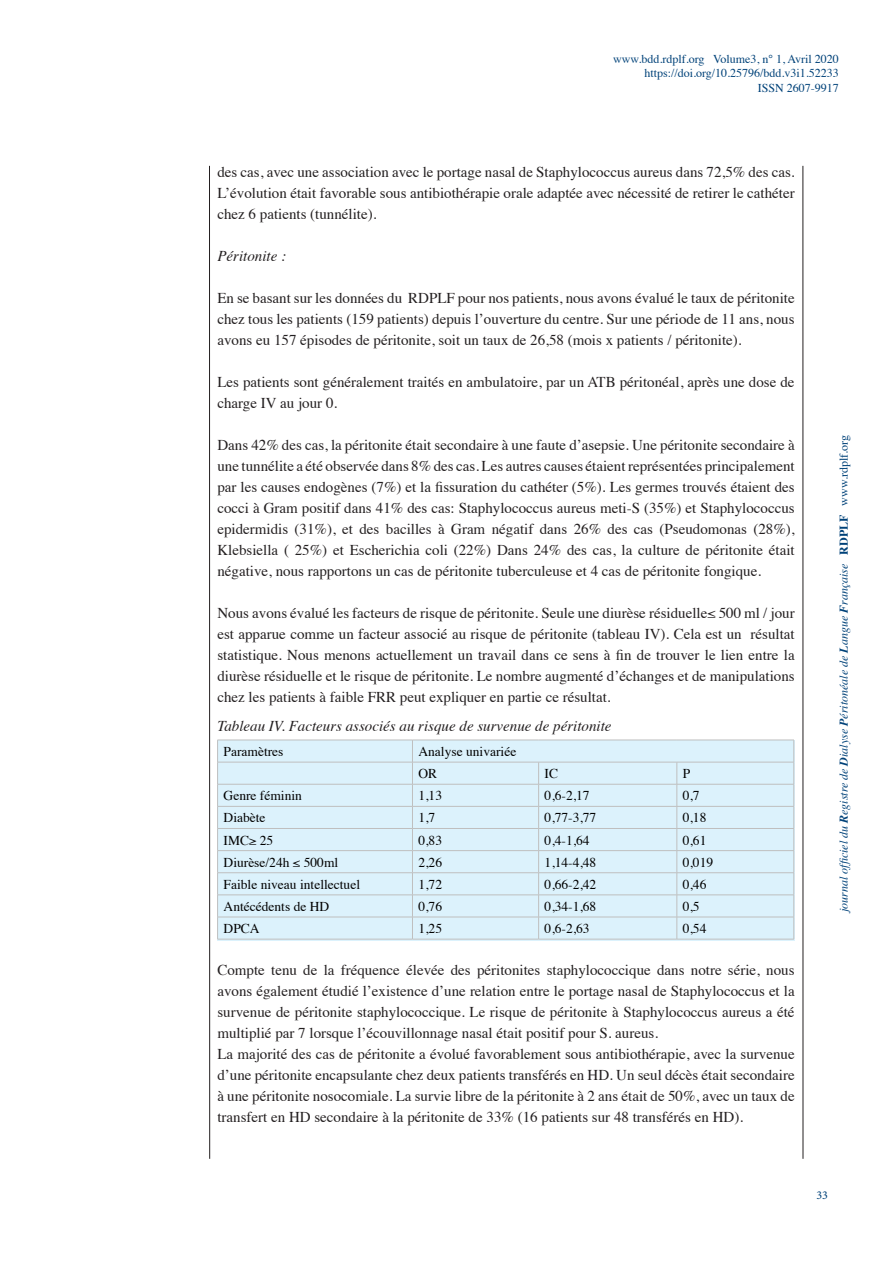
<style>
.page{position:relative;width:893px;height:1263px;background:#fff}
.page>*{position:absolute;margin:0;border:0;box-sizing:border-box;transform-origin:0 0}
.t1{font:15px/21px "Times";color:#231f20;text-align:justify}
.t2{font:italic 15px "Times";color:#231f20}
.t3{font:13.5px "Times";color:#000}
.t4{font:12px "Times";color:#004279}
.t5{font:italic 12px "Times";color:#004279}
.t6{font:12px "Minion Pro";color:#004279}
.s1{font-weight:700}
.s2{font-weight:700;font-style:normal}
.s3{font-style:normal}
</style>
<div class="page">
<hr style="left:209px;top:166px;width:1px;height:993px;background:#231f20">
<hr style="left:803px;top:166px;width:1px;height:993px;background:#231f20">
<div style="left:218px;top:741px;width:575px;height:198px;background:#dcf2fc"></div>
<hr style="left:217px;top:740px;width:195px;height:1px;background:#bfbfbf">
<hr style="left:412px;top:740px;width:127px;height:1px;background:#bfbfbf">
<hr style="left:539px;top:740px;width:138px;height:1px;background:#bfbfbf">
<hr style="left:677px;top:740px;width:117px;height:1px;background:#bfbfbf">
<hr style="left:217px;top:762px;width:195px;height:1px;background:#bfbfbf">
<hr style="left:412px;top:762px;width:127px;height:1px;background:#bfbfbf">
<hr style="left:539px;top:762px;width:138px;height:1px;background:#bfbfbf">
<hr style="left:677px;top:762px;width:117px;height:1px;background:#bfbfbf">
<hr style="left:217px;top:784px;width:195px;height:1px;background:#bfbfbf">
<hr style="left:412px;top:784px;width:127px;height:1px;background:#bfbfbf">
<hr style="left:539px;top:784px;width:138px;height:1px;background:#bfbfbf">
<hr style="left:677px;top:784px;width:117px;height:1px;background:#bfbfbf">
<hr style="left:217px;top:806px;width:195px;height:1px;background:#bfbfbf">
<hr style="left:412px;top:806px;width:127px;height:1px;background:#bfbfbf">
<hr style="left:539px;top:806px;width:138px;height:1px;background:#bfbfbf">
<hr style="left:677px;top:806px;width:117px;height:1px;background:#bfbfbf">
<hr style="left:217px;top:828px;width:195px;height:1px;background:#bfbfbf">
<hr style="left:412px;top:828px;width:127px;height:1px;background:#bfbfbf">
<hr style="left:539px;top:828px;width:138px;height:1px;background:#bfbfbf">
<hr style="left:677px;top:828px;width:117px;height:1px;background:#bfbfbf">
<hr style="left:217px;top:850px;width:195px;height:1px;background:#bfbfbf">
<hr style="left:412px;top:850px;width:127px;height:1px;background:#bfbfbf">
<hr style="left:539px;top:850px;width:138px;height:1px;background:#bfbfbf">
<hr style="left:677px;top:850px;width:117px;height:1px;background:#bfbfbf">
<hr style="left:217px;top:872px;width:195px;height:1px;background:#bfbfbf">
<hr style="left:412px;top:872px;width:127px;height:1px;background:#bfbfbf">
<hr style="left:539px;top:872px;width:138px;height:1px;background:#bfbfbf">
<hr style="left:677px;top:872px;width:117px;height:1px;background:#bfbfbf">
<hr style="left:217px;top:895px;width:195px;height:1px;background:#bfbfbf">
<hr style="left:412px;top:895px;width:127px;height:1px;background:#bfbfbf">
<hr style="left:539px;top:895px;width:138px;height:1px;background:#bfbfbf">
<hr style="left:677px;top:895px;width:117px;height:1px;background:#bfbfbf">
<hr style="left:217px;top:917px;width:195px;height:1px;background:#bfbfbf">
<hr style="left:412px;top:917px;width:127px;height:1px;background:#bfbfbf">
<hr style="left:539px;top:917px;width:138px;height:1px;background:#bfbfbf">
<hr style="left:677px;top:917px;width:117px;height:1px;background:#bfbfbf">
<hr style="left:217px;top:939px;width:195px;height:1px;background:#bfbfbf">
<hr style="left:412px;top:939px;width:127px;height:1px;background:#bfbfbf">
<hr style="left:539px;top:939px;width:138px;height:1px;background:#bfbfbf">
<hr style="left:677px;top:939px;width:117px;height:1px;background:#bfbfbf">
<svg style="left:217px;top:741px;width:1px;height:198px"></svg>
<svg style="left:412px;top:741px;width:1px;height:198px"></svg>
<svg style="left:538px;top:763px;width:1px;height:176px"></svg>
<svg style="left:677px;top:762px;width:1px;height:177px"></svg>
<svg style="left:793px;top:740px;width:1px;height:199px"></svg>
<p class="t4" style="left:613px;top:48px;width:227px">www.bdd.rdplf.org Volume3, n° 1, Avril 2020</p>
<p class="t4" style="left:644px;top:62px;width:196px">https://doi.org/10.25796/bdd.v3i1.52233</p>
<p class="t4" style="left:758px;top:77px;width:82px">ISSN 2607-9917</p>
<p class="t1" style="left:217px;top:160px;width:579px">des cas, avec une association avec le portage nasal de Staphylococcus aureus dans 72,5% des cas.<br>L’évolution était favorable sous antibiothérapie orale adaptée avec nécessité de retirer le cathéter chez 6 patients (tunnélite).</p>
<p class="t2" style="left:217px;top:243px;width:70px">Péritonite :</p>
<p class="t1" style="left:217px;top:286px;width:579px">En se basant sur les données du RDPLF pour nos patients, nous avons évalué le taux de péritonite chez tous les patients (159 patients) depuis l’ouverture du centre. Sur une période de 11 ans, nous avons eu 157 épisodes de péritonite, soit un taux de 26,58 (mois x patients / péritonite).</p>
<p class="t1" style="left:217px;top:370px;width:579px">Les patients sont généralement traités en ambulatoire, par un ATB péritonéal, après une dose de charge IV au jour 0.</p>
<p class="t1" style="left:217px;top:433px;width:579px">Dans 42% des cas, la péritonite était secondaire à une faute d’asepsie. Une péritonite secondaire à une tunnélite a été observée dans 8% des cas. Les autres causes étaient représentées principalement par les causes endogènes (7%) et la fissuration du cathéter (5%). Les germes trouvés étaient des cocci à Gram positif dans 41% des cas: Staphylococcus aureus meti-S (35%) et Staphylococcus epidermidis (31%), et des bacilles à Gram négatif dans 26% des cas (Pseudomonas (28%), Klebsiella ( 25%) et Escherichia coli (22%) Dans 24% des cas, la culture de péritonite était négative, nous rapportons un cas de péritonite tuberculeuse et 4 cas de péritonite fongique.</p>
<p class="t1" style="left:217px;top:601px;width:579px">Nous avons évalué les facteurs de risque de péritonite. Seule une diurèse résiduelle≤ 500 ml / jour est apparue comme un facteur associé au risque de péritonite (tableau IV). Cela est un résultat statistique. Nous menons actuellement un travail dans ce sens à fin de trouver le lien entre la diurèse résiduelle et le risque de péritonite. Le nombre augmenté d’échanges et de manipulations chez les patients à faible FRR peut expliquer en partie ce résultat.</p>
<p class="t2" style="left:217px;top:712px;width:396px">Tableau IV. Facteurs associés au risque de survenue de péritonite</p>
<p class="t3" style="left:224px;top:739px;width:61px">Paramètres</p>
<p class="t3" style="left:418px;top:739px;width:99px">Analyse univariée</p>
<p class="t3" style="left:418px;top:761px;width:20px">OR</p>
<p class="t3" style="left:545px;top:761px;width:15px">IC</p>
<p class="t3" style="left:683px;top:761px;width:9px">P</p>
<p class="t3" style="left:224px;top:783px;width:80px">Genre féminin</p>
<p class="t3" style="left:418px;top:783px;width:25px">1,13</p>
<p class="t3" style="left:545px;top:783px;width:46px">0,6-2,17</p>
<p class="t3" style="left:683px;top:783px;width:18px">0,7</p>
<p class="t3" style="left:224px;top:805px;width:43px">Diabète</p>
<p class="t3" style="left:418px;top:805px;width:18px">1,7</p>
<p class="t3" style="left:545px;top:805px;width:53px">0,77-3,77</p>
<p class="t3" style="left:683px;top:805px;width:25px">0,18</p>
<p class="t3" style="left:224px;top:827px;width:51px">IMC≥ 25</p>
<p class="t3" style="left:418px;top:827px;width:25px">0,83</p>
<p class="t3" style="left:545px;top:827px;width:46px">0,4-1,64</p>
<p class="t3" style="left:683px;top:827px;width:25px">0,61</p>
<p class="t3" style="left:224px;top:849px;width:116px">Diurèse/24h ≤ 500ml</p>
<p class="t3" style="left:418px;top:849px;width:25px">2,26</p>
<p class="t3" style="left:545px;top:849px;width:53px">1,14-4,48</p>
<p class="t3" style="left:683px;top:849px;width:32px">0,019</p>
<p class="t3" style="left:224px;top:872px;width:138px">Faible niveau intellectuel</p>
<p class="t3" style="left:418px;top:872px;width:25px">1,72</p>
<p class="t3" style="left:545px;top:872px;width:53px">0,66-2,42</p>
<p class="t3" style="left:683px;top:872px;width:25px">0,46</p>
<p class="t3" style="left:224px;top:894px;width:107px">Antécédents de HD</p>
<p class="t3" style="left:418px;top:894px;width:25px">0,76</p>
<p class="t3" style="left:545px;top:894px;width:53px">0,34-1,68</p>
<p class="t3" style="left:683px;top:894px;width:18px">0,5</p>
<p class="t3" style="left:224px;top:916px;width:38px">DPCA</p>
<p class="t3" style="left:418px;top:916px;width:25px">1,25</p>
<p class="t3" style="left:545px;top:916px;width:46px">0,6-2,63</p>
<p class="t3" style="left:683px;top:916px;width:25px">0,54</p>
<p class="t1" style="left:217px;top:958px;width:579px">Compte tenu de la fréquence élevée des péritonites staphylococcique dans notre série, nous avons également étudié l’existence d’une relation entre le portage nasal de Staphylococcus et la survenue de péritonite staphylococcique. Le risque de péritonite à Staphylococcus aureus a été multiplié par 7 lorsque l’écouvillonnage nasal était positif pour S. aureus.</p>
<p class="t1" style="left:217px;top:1042px;width:579px">La majorité des cas de péritonite a évolué favorablement sous antibiothérapie, avec la survenue d’une péritonite encapsulante chez deux patients transférés en HD. Un seul décès était secondaire à une péritonite nosocomiale. La survie libre de la péritonite à 2 ans était de 50%, avec un taux de transfert en HD secondaire à la péritonite de 33% (16 patients sur 48 transférés en HD).</p>
<p class="t5" style="left:833px;top:912px;width:478px;rotate:-90deg">journal officiel du <span class="s1">R</span>egistre de <span class="s1">D</span>ialyse <span class="s1">P</span>éritonéale de <span class="s1">L</span>angue <span class="s1">F</span>rançaise <span class="s2">RDPLF</span> <span class="s3">www.rdplf.org</span></p>
<p class="t6" style="left:816px;top:1187px;width:13px">33</p>
</div>
